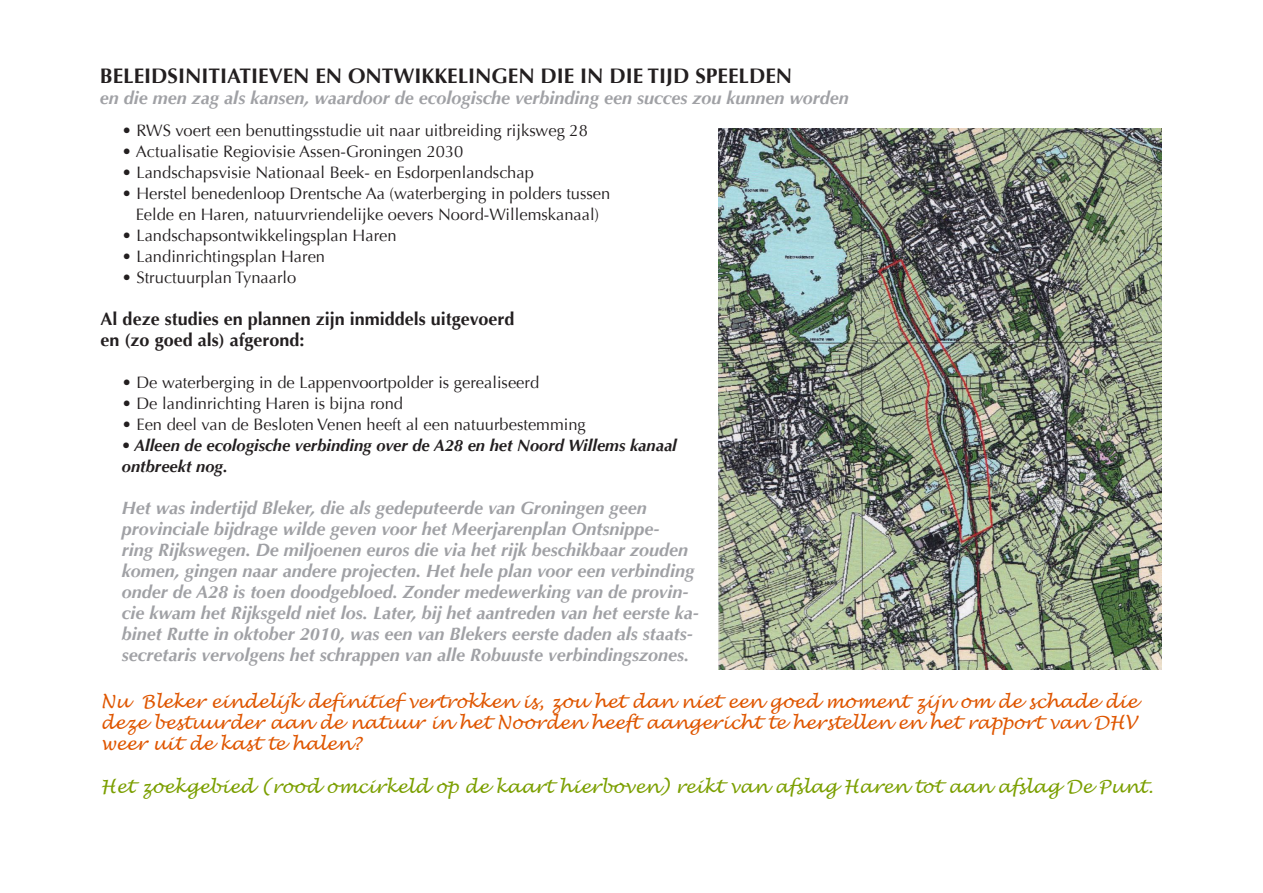
<style>
.page{position:relative;width:1263px;height:893px;background:#fff}
.page>*{position:absolute;margin:0;border:0;box-sizing:border-box;transform-origin:0 0}
.t1{font:700 21px "Optima";color:#231f20}
.t2{font:italic 700 18px/21px "Optima";color:#a0a1a5}
.t3{font:italic 18px/21px "Lucida Handwriting";color:#df5600;text-align:justify}
.t4{font:italic 18px "Lucida Handwriting";color:#7b9f00}
.t5{font:700 18px/21px "Optima";color:#231f20}
.t6{font:16.5px/21px "Optima";color:#231f20;text-align:center}
.t7{font:italic 700 16.5px/21px "Optima";color:#231f20}
</style>
<div class="page">
<img style="left:719px;top:129px;width:442px;height:541px">
<p class="t1" style="left:100px;top:64px;width:694px">BELEIDSINITIATIEVEN EN ONTWIKKELINGEN DIE IN DIE TIJD SPEELDEN</p>
<p class="t2" style="left:100px;top:88px;width:750px">en die men zag als kansen, waardoor de ecologische verbinding een succes zou kunnen worden</p>
<p class="t6" style="left:122px;top:120px;width:467px">• RWS voert een benuttingsstudie uit naar uitbreiding rijksweg 28</p>
<p class="t6" style="left:122px;top:141px;width:343px">• Actualisatie Regiovisie Assen-Groningen 2030</p>
<p class="t6" style="left:122px;top:162px;width:413px">• Landschapsvisie Nationaal Beek- en Esdorpenlandschap</p>
<p class="t6" style="left:122px;top:183px;width:490px">• Herstel benedenloop Drentsche Aa (waterberging in polders tussen<br>Eelde en Haren, natuurvriendelijke oevers Noord-Willemskanaal)</p>
<p class="t6" style="left:122px;top:225px;width:276px">• Landschapsontwikkelingsplan Haren</p>
<p class="t6" style="left:122px;top:246px;width:205px">• Landinrichtingsplan Haren</p>
<p class="t6" style="left:122px;top:267px;width:176px">• Structuurplan Tynaarlo</p>
<p class="t5" style="left:101px;top:309px;width:415px">Al deze studies en plannen zijn inmiddels uitgevoerd en (zo goed als) afgerond:</p>
<p class="t6" style="left:122px;top:372px;width:419px">• De waterberging in de Lappenvoortpolder is gerealiseerd</p>
<p class="t6" style="left:122px;top:393px;width:283px">• De landinrichting Haren is bijna rond</p>
<p class="t6" style="left:122px;top:414px;width:465px">• Een deel van de Besloten Venen heeft al een natuurbestemming</p>
<p class="t7" style="left:122px;top:435px;width:556px">• Alleen de ecologische verbinding over de A28 en het Noord Willems kanaal ontbreekt nog.</p>
<p class="t2" style="left:122px;top:498px;width:578px">Het was indertijd Bleker, die als gedeputeerde van Groningen geen provinciale bijdrage wilde geven voor het Meerjarenplan Ontsnippe-<br>ring Rijkswegen. De miljoenen euros die via het rijk beschikbaar zouden komen, gingen naar andere projecten. Het hele plan voor een verbinding onder de A28 is toen doodgebloed. Zonder medewerking van de provin&shy;cie kwam het Rijksgeld niet los. Later, bij het aantreden van het eerste ka&shy;binet Rutte in oktober 2010, was een van Blekers eerste daden als staats&shy;secretaris vervolgens het schrappen van alle Robuuste verbindingszones.</p>
<p class="t3" style="left:101px;top:692px;width:1038px">Nu Bleker eindelijk definitief vertrokken is, zou het dan niet een goed moment zijn om de schade die deze bestuurder aan de natuur in het Noorden heeft aangericht te herstellen en het rapport van DHV weer uit de kast te halen?</p>
<p class="t4" style="left:101px;top:775px;width:1054px">Het zoekgebied (rood omcirkeld op de kaart hierboven) reikt van afslag Haren tot aan afslag De Punt.</p>
</div>
